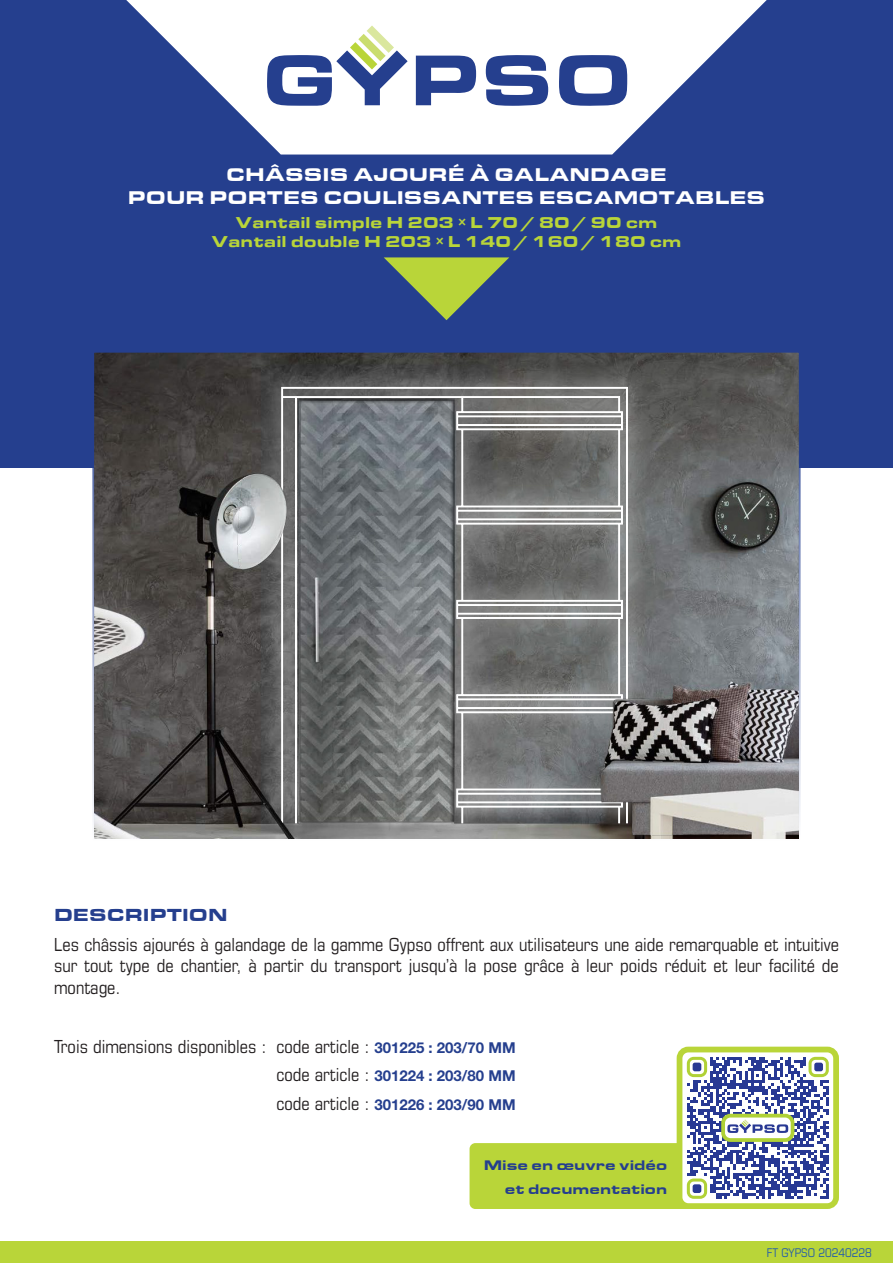
<style>
.page{position:relative;width:893px;height:1263px;background:#fff}
.page>*{position:absolute;margin:0;border:0;box-sizing:border-box;transform-origin:0 0}
.t1{font:900 18.9px/22.8px "Eurostile Extended";color:#fff;text-align:center}
.t2{font:condensed 18px/21.6px "Eurostile";color:#231f20;text-align:justify}
.t3{font:900 18px "Eurostile Extended";color:#253f8e}
.t4{font:900 16.2px/19.5px "Eurostile Extended";color:#b9d539;text-align:center}
.t5{font:700 15px/28.5px "Helvetica Neue";color:#253f8e}
.t6{font:900 14.25px/23.9px "Eurostile Ext";color:#253f8e;text-align:right}
.t7{font:condensed 12px "Eurostile";color:#235caa}
.s1{font-family:"Helvetica Neue";font-weight:700;font-stretch:normal;font-size:15px;color:#253f8e}
.s2{font-family:"Eurostile";font-weight:400;font-stretch:condensed;font-size:18px;color:#231f20}
</style>
<div class="page">
<div style="left:0;top:0;width:893px;height:468px;background:#253f8e"></div>
<svg style="left:126px;top:0;width:641px;height:155px;fill:#fff"></svg>
<svg style="left:384px;top:257px;width:125px;height:63px"></svg>
<svg style="left:416px;top:56px;width:60px;height:49px"></svg>
<svg style="left:486px;top:55px;width:62px;height:51px"></svg>
<svg style="left:559px;top:55px;width:68px;height:51px"></svg>
<svg style="left:267px;top:26px;width:141px;height:80px"></svg>
<div style="left:0;top:1242px;width:893px;height:21px;background:#b9d539"></div>
<svg style="left:92px;top:352px;width:709px;height:487px;background:#6d6d6d"></svg>
<div style="left:470px;top:1143px;width:240px;height:66px;background:#b9d539;border-radius:6px"></div>
<div style="left:679px;top:1049px;width:157px;height:157px;background:#fff;border-radius:9px"></div>
<svg style="left:687px;top:1057px;width:142px;height:142px"></svg>
<div style="left:677px;top:1047px;width:162px;height:162px;border:6px solid #b9d539;border-radius:9px"></div>
<p class="t1" style="left:128px;top:163px;width:639px">CHÂSSIS AJOURÉ À GALANDAGE<br>POUR PORTES COULISSANTES ESCAMOTABLES</p>
<p class="t4" style="left:211px;top:213px;width:472px">Vantail simple H 203 × L 70 / 80 / 90 cm<br>Vantail double H 203 × L 140 / 160 / 180 cm</p>
<p class="t3" style="left:54px;top:904px;width:175px">DESCRIPTION</p>
<p class="t2" style="left:54px;top:933px;width:786px">Les châssis ajourés à galandage de la gamme Gypso offrent aux utilisateurs une aide remarquable et intuitive sur tout type de chantier, à partir du transport jusqu’à la pose grâce à leur poids réduit et leur facilité de montage.</p>
<p class="t2" style="left:54px;top:1035px;width:463px">Trois dimensions disponibles : code article : <span class="s1">301225 : 203/70 MM</span></p>
<p class="t5" style="left:276px;top:1062px;width:241px"><span class="s2">code article :</span> 301224 : 203/80 MM <span class="s2">code article :</span> 301226 : 203/90 MM</p>
<p class="t6" style="left:484px;top:1153px;width:185px">Mise en œuvre vidéo et documentation</p>
<p class="t7" style="left:767px;top:1245px;width:106px">FT GYPSO 20240228</p>
</div>
